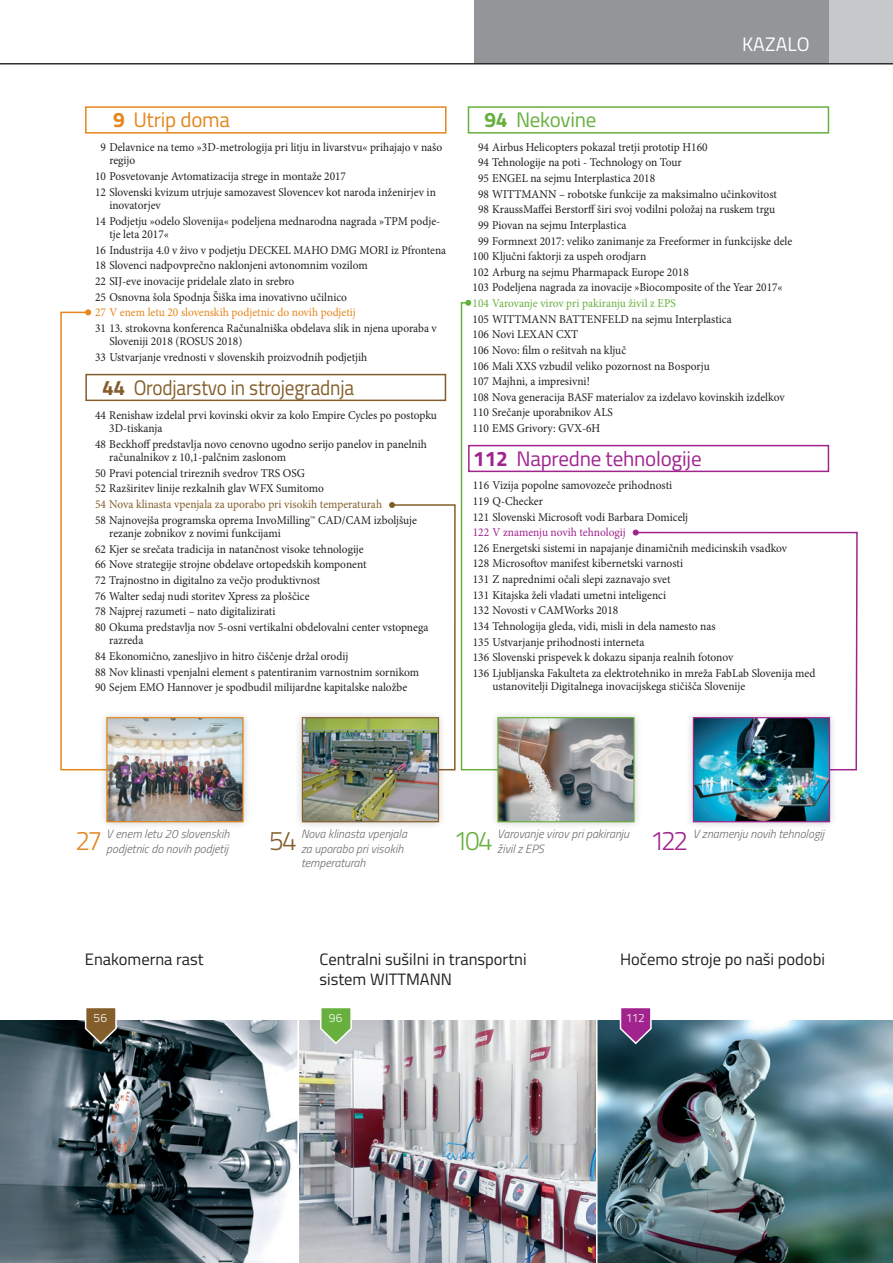
<style>
.page{position:relative;width:893px;height:1263px;background:#fff}
.page>*{position:absolute;margin:0;border:0;box-sizing:border-box;transform-origin:0 0}
.t1{font:300 27px "Titillium";color:#67b03e}
.t2{font:300 27px "Titillium";color:#a0238e}
.t3{font:300 27px "Titillium";color:#e4861b}
.t4{font:300 27px "Titillium";color:#845e2a}
.t5{font:21px "Titillium";letter-spacing:-.01em;color:#845e2a;scale:.92 1}
.t6{font:21px "Titillium";letter-spacing:-.01em;color:#a0238e}
.t7{font:21px "Titillium";letter-spacing:-.01em;color:#e4861b}
.t8{font:21px "Titillium";letter-spacing:-.01em;color:#67b03e}
.t9{font:19.5px "Titillium";letter-spacing:.01em;color:#fff}
.t10{font:16.5px "Titillium";color:#231f20}
.t11{font:12px/15.6px "Minion Pro";color:#231f20;scale:.95 1}
.t12{font:italic 300 12px/14.4px "Titillium";color:#6c6d70}
.t13{font:12px "Minion Pro";color:#845e2a;scale:.95 1}
.t14{font:12px "Minion Pro";color:#e4861b;scale:.95 1}
.t15{font:12px "Minion Pro";color:#67b03e;scale:.95 1}
.t16{font:12px "Minion Pro";letter-spacing:-.005em;color:#a0238e;scale:.95 1}
.t17{font:300 12px "Titillium";letter-spacing:-.01em;color:#fff}
.s1{font-weight:700}
</style>
<div class="page">
<div style="left:474px;top:0;width:355px;height:64px;background:#939598"></div>
<div style="left:829px;top:0;width:64px;height:64px;background:#c7c8ca"></div>
<img style="left:299px;top:1020px;width:297px;height:243px">
<svg style="left:0;top:1020px;width:298px;height:243px;background:#5e6d74"></svg>
<img style="left:597px;top:1020px;width:296px;height:243px">
<svg style="left:84px;top:1008px;width:34px;height:37px"></svg>
<svg style="left:319px;top:1008px;width:34px;height:37px"></svg>
<svg style="left:619px;top:1008px;width:34px;height:37px"></svg>
<svg style="left:639px;top:531px;width:219px;height:240px"></svg>
<div style="left:490px;top:709px;width:152px;height:121px;background:#231f20;opacity:.23"></div>
<div style="left:685px;top:709px;width:153px;height:121px;background:#231f20;opacity:.23"></div>
<img style="left:692px;top:716px;width:139px;height:107px">
<div style="left:294px;top:709px;width:153px;height:121px;background:#231f20;opacity:.23"></div>
<svg style="left:301px;top:300px;width:338px;height:523px"></svg>
<div style="left:99px;top:709px;width:152px;height:121px;background:#f7f7f7"></div>
<svg style="left:60px;top:309px;width:184px;height:514px"></svg>
<div style="left:468px;top:106px;width:361px;height:28px;border:2px solid #67b03e"></div>
<div style="left:85px;top:106px;width:361px;height:28px;border:2px solid #e4861b"></div>
<div style="left:85px;top:374px;width:361px;height:27px;border:2px solid #845e2a"></div>
<div style="left:468px;top:445px;width:361px;height:27px;border:2px solid #a0238e"></div>
<hr style="left:0;top:63px;width:893px;height:1px;background:#231f20">
<h2 class="t7" style="left:113px;top:104px;width:118px"><span class="s1">9</span> Utrip doma</h2>
<h2 class="t8" style="left:484px;top:104px;width:114px"><span class="s1">94</span> Nekovine</h2>
<h3 class="t9" style="left:742px;top:30px;width:69px">KAZALO</h3>
<p class="t11" style="left:109px;top:140px;width:352px;line-height:13.5px;text-indent:-9px">9 Delavnice na temo »3D-metrologija pri litju in livarstvu« prihajajo v našo regijo</p>
<p class="t11" style="left:95px;top:168px;width:360px">10 Posvetovanje Avtomatizacija strege in montaže 2017<br>12 Slovenski kvizum utrjuje samozavest Slovencev kot naroda inženirjev in</p>
<p class="t11" style="left:95px;top:197px;width:365px;text-indent:14px">inovatorjev<br>14 Podjetju »odelo Slovenija« podeljena mednarodna nagrada »TPM podje-</p>
<p class="t11" style="left:95px;top:227px;width:371px;text-indent:14px">tje leta 2017«<br>16 Industrija 4.0 v živo v podjetju DECKEL MAHO DMG MORI iz Pfrontena 18 Slovenci nadpovprečno naklonjeni avtonomnim vozilom<br>22 SIJ-eve inovacije pridelale zlato in srebro<br>25 Osnovna šola Spodnja Šiška ima inovativno učilnico</p>
<p class="t14" style="left:95px;top:304px;width:276px">27 V enem letu 20 slovenskih podjetnic do novih podjetij</p>
<p class="t11" style="left:109px;top:321px;width:346px;line-height:13.5px;text-indent:-14px">31 13. strokovna konferenca Računalniška obdelava slik in njena uporaba v<br>Sloveniji 2018 (ROSUS 2018)</p>
<p class="t11" style="left:95px;top:349px;width:288px">33 Ustvarjanje vrednosti v slovenskih proizvodnih podjetjih</p>
<h2 class="t5" style="left:102px;top:372px;width:276px"><span class="s1">44</span> Orodjarstvo in strojegradnja</h2>
<p class="t11" style="left:109px;top:408px;width:346px;line-height:13.5px;text-indent:-14px">44 Renishaw izdelal prvi kovinski okvir za kolo Empire Cycles po postopku<br>3D-tiskanja</p>
<p class="t11" style="left:109px;top:437px;width:336px;line-height:13.5px;text-indent:-14px">48 Beckhoff predstavlja novo cenovno ugodno serijo panelov in panelnih računalnikov z 10,1-palčnim zaslonom</p>
<p class="t11" style="left:95px;top:465px;width:242px">50 Pravi potencial trireznih svedrov TRS OSG<br>52 Razširitev linije rezkalnih glav WFX Sumitomo</p>
<p class="t13" style="left:95px;top:496px;width:304px">54 Nova klinasta vpenjala za uporabo pri visokih temperaturah</p>
<p class="t11" style="left:109px;top:513px;width:325px;line-height:13.5px;text-indent:-14px">58 Najnovejša programska oprema InvoMilling™ CAD/CAM izboljšuje rezanje zobnikov z novimi funkcijami</p>
<p class="t11" style="left:95px;top:541px;width:352px">62 Kjer se srečata tradicija in natančnost visoke tehnologije<br>66 Nove strategije strojne obdelave ortopedskih komponent<br>72 Trajnostno in digitalno za večjo produktivnost<br>76 Walter sedaj nudi storitev Xpress za ploščice<br>78 Najprej razumeti – nato digitalizirati<br>80 Okuma predstavlja nov 5-osni vertikalni obdelovalni center vstopnega</p>
<p class="t11" style="left:95px;top:633px;width:343px;text-indent:14px">razreda<br>84 Ekonomično, zanesljivo in hitro čiščenje držal orodij<br>88 Nov klinasti vpenjalni element s patentiranim varnostnim sornikom 90 Sejem EMO Hannover je spodbudil milijardne kapitalske naložbe</p>
<p class="t11" style="left:478px;top:139px;width:243px">94 Airbus Helicopters pokazal tretji prototip H160</p>
<p class="t11" style="left:478px;top:155px;width:216px">94 Tehnologije na poti - Technology on Tour</p>
<p class="t11" style="left:478px;top:170px;width:188px">95 ENGEL na sejmu Interplastica 2018</p>
<p class="t11" style="left:478px;top:186px;width:316px">98 WITTMANN – robotske funkcije za maksimalno učinkovitost</p>
<p class="t11" style="left:478px;top:202px;width:314px">98 KraussMaffei Berstorff širi svoj vodilni položaj na ruskem trgu</p>
<p class="t11" style="left:478px;top:217px;width:158px">99 Piovan na sejmu Interplastica</p>
<p class="t11" style="left:478px;top:233px;width:332px">99 Formnext 2017: veliko zanimanje za Freeformer in funkcijske dele</p>
<p class="t11" style="left:473px;top:249px;width:184px">100 Ključni faktorji za uspeh orodjarn</p>
<p class="t11" style="left:473px;top:264px;width:229px">102 Arburg na sejmu Pharmapack Europe 2018</p>
<p class="t11" style="left:473px;top:280px;width:328px">103 Podeljena nagrada za inovacije »Biocomposite of the Year 2017«</p>
<p class="t15" style="left:473px;top:295px;width:215px">104 Varovanje virov pri pakiranju živil z EPS</p>
<p class="t11" style="left:473px;top:311px;width:330px">105 WITTMANN BATTENFELD na sejmu Interplastica<br>106 Novi LEXAN CXT<br>106 Novo: film o rešitvah na ključ<br>106 Mali XXS vzbudil veliko pozornost na Bosporju<br>107 Majhni, a impresivni!<br>108 Nova generacija BASF materialov za izdelavo kovinskih izdelkov 110 Srečanje uporabnikov ALS<br>110 EMS Grivory: GVX-6H</p>
<h2 class="t6" style="left:473px;top:443px;width:230px"><span class="s1">112</span> Napredne tehnologije</h2>
<p class="t11" style="left:473px;top:478px;width:228px">116 Vizija popolne samovozeče prihodnosti<br>119 Q-Checker<br>121 Slovenski Microsoft vodi Barbara Domicelj</p>
<p class="t16" style="left:473px;top:524px;width:162px">122 V znamenju novih tehnologij</p>
<p class="t11" style="left:473px;top:540px;width:362px">126 Energetski sistemi in napajanje dinamičnih medicinskih vsadkov<br>128 Microsoftov manifest kibernetski varnosti<br>131 Z naprednimi očali slepi zaznavajo svet<br>131 Kitajska želi vladati umetni inteligenci<br>132 Novosti v CAMWorks 2018<br>134 Tehnologija gleda, vidi, misli in dela namesto nas<br>135 Ustvarjanje prihodnosti interneta<br>136 Slovenski prispevek k dokazu sipanja realnih fotonov<br>136 Ljubljanska Fakulteta za elektrotehniko in mreža FabLab Slovenija med</p>
<p class="t11" style="left:493px;top:679px;width:268px">ustanovitelji Digitalnega inovacijskega stičišča Slovenije</p>
<p class="t12" style="left:106px;top:826px;width:125px">V enem letu 20 slovenskih podjetnic do novih podjetij</p>
<p class="t12" style="left:301px;top:826px;width:107px">Nova klinasta vpenjala za uporabo pri visokih temperaturah</p>
<h1 class="t3" style="left:76px;top:820px;width:28px">27</h1>
<h1 class="t4" style="left:269px;top:820px;width:29px">54</h1>
<p class="t12" style="left:497px;top:826px;width:133px">Varovanje virov pri pakiranju živil z EPS</p>
<p class="t12" style="left:693px;top:826px;width:133px">V znamenju novih tehnologij</p>
<h1 class="t1" style="left:453px;top:820px;width:41px">104</h1>
<h1 class="t2" style="left:650px;top:820px;width:40px">122</h1>
<h3 class="t10" style="left:85px;top:947px;width:120px">Enakomerna rast</h3>
<h3 class="t10" style="left:320px;top:947px;width:209px">Centralni sušilni in transportni</h3>
<h3 class="t10" style="left:620px;top:947px;width:206px">Hočemo stroje po naši podobi</h3>
<h3 class="t10" style="left:320px;top:967px;width:134px">sistem WITTMANN</h3>
<p class="t17" style="left:94px;top:1009px;width:15px">56</p>
<p class="t17" style="left:329px;top:1009px;width:15px">96</p>
<p class="t17" style="left:626px;top:1009px;width:20px">112</p>
</div>
